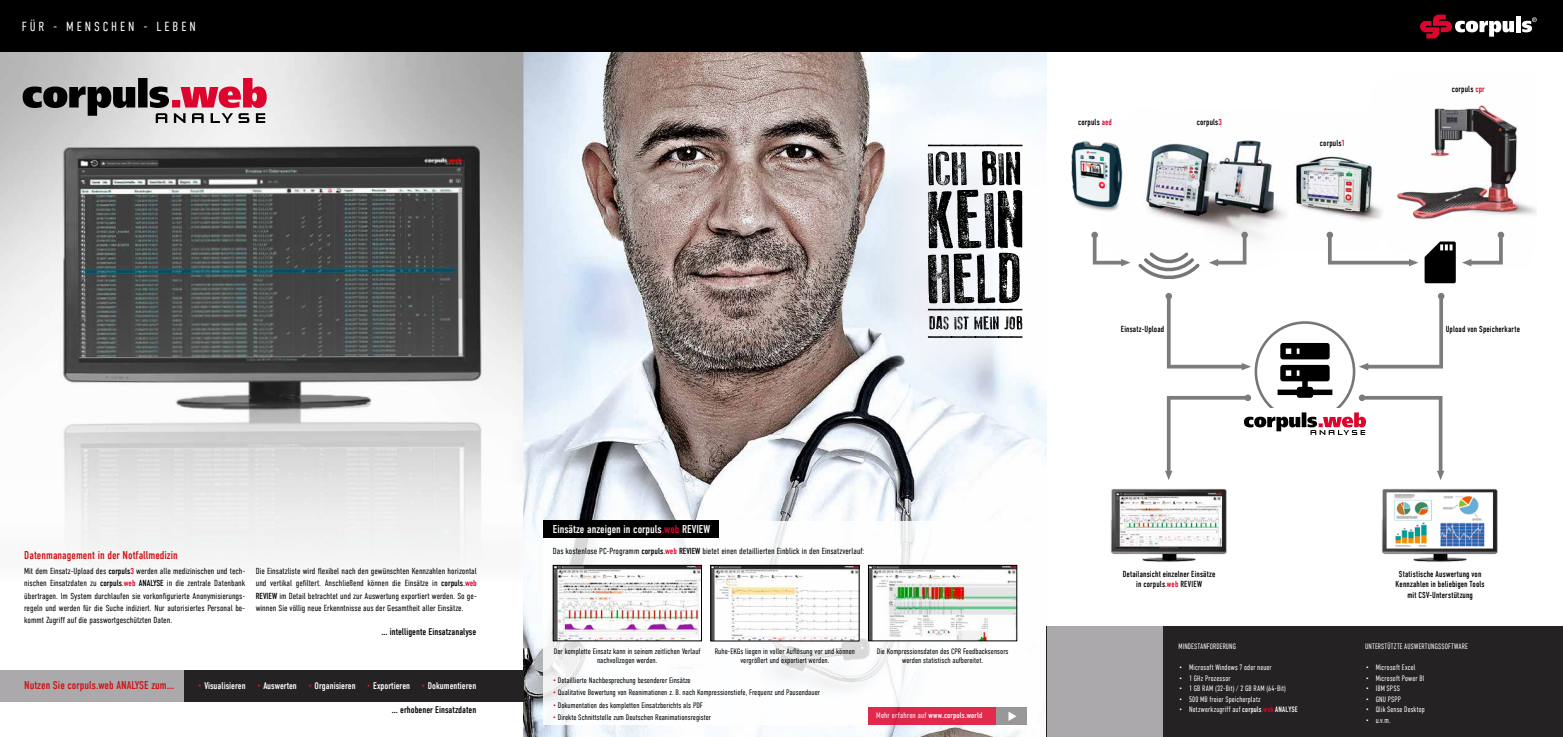
<style>
.page{position:relative;width:1563px;height:737px;background:#fff}
.page>*{position:absolute;margin:0;border:0;box-sizing:border-box;transform-origin:0 0}
.t1{font:300 13.12px "DIN Condensed";letter-spacing:.23em;color:#fff}
.t2{font:11.38px "DIN Condensed";color:#cd1316}
.t3{font:11.38px "DIN Condensed";color:#fff}
.t4{font:9.62px "DIN Condensed";color:#fff}
.t5{font:9.62px "DIN Condensed";color:#000}
.t6{font:300 8.75px/12.2px "DIN Condensed";color:#000;text-align:justify}
.t7{font:8.75px/10.5px "DIN Condensed";letter-spacing:.015em;color:#000;text-align:center;scale:.95 1}
.t8{font:7.96px "DIN Condensed";letter-spacing:.025em;color:#fff}
.t9{font:300 7.88px/8.8px "DIN Condensed";color:#000;text-align:center}
.t10{font:300 7.88px "DIN Condensed";letter-spacing:.02em;color:#fff;scale:.93 1}
.t11{font:300 7.88px "DIN Condensed";letter-spacing:.02em;color:#fff;scale:.9 1}
.s1{font-weight:400}
.s2{font-weight:400;color:#dd042d}
.s3{color:#cd1316}
.s4{color:#dd042d}
.s5{font-weight:300}
</style>
<div class="page">
<img style="left:523px;top:52px;width:524px;height:685px">
<div style="left:868px;top:85px;width:214px;height:312px;background:#fff;opacity:.7"></div>
<svg style="left:928px;top:309px;width:94px;height:1px"></svg>
<svg style="left:928px;top:336px;width:94px;height:2px"></svg>
<svg style="left:929px;top:316px;width:93px;height:13px"></svg>
<svg style="left:928px;top:144px;width:94px;height:159px"></svg>
<img style="left:1397px;top:105px;width:139px;height:162px">
<img style="left:0;top:52px;width:523px;height:508px">
<div style="left:1047px;top:626px;width:516px;height:111px;background:#252223"></div>
<div style="left:0;top:670px;width:523px;height:31px;background:#252223"></div>
<div style="left:0;top:0;width:1563px;height:52px;background:#000"></div>
<div style="left:544px;top:520px;width:483px;height:204px;background:#fff"></div>
<div style="left:868px;top:707px;width:128px;height:17px;background:#e1294c"></div>
<div style="left:996px;top:707px;width:31px;height:17px;background:#979897"></div>
<svg style="left:1008px;top:711px;width:8px;height:10px"></svg>
<div style="left:544px;top:520px;width:175px;height:18px;background:#000"></div>
<div style="left:1047px;top:626px;width:115px;height:111px;background:#aba9ab"></div>
<div style="left:0;top:670px;width:184px;height:31px;background:#aba9ab"></div>
<img style="left:870px;top:567px;width:145px;height:72px">
<div style="left:868px;top:565px;width:149px;height:76px;border:1px solid #000"></div>
<img style="left:555px;top:567px;width:145px;height:72px">
<div style="left:553px;top:565px;width:149px;height:76px;border:1px solid #000"></div>
<img style="left:712px;top:567px;width:145px;height:72px">
<div style="left:710px;top:565px;width:149px;height:76px;border:1px solid #000"></div>
<hr style="left:1516px;top:16px;width:4px;height:16px;background:#fff">
<svg style="left:1522px;top:17px;width:14px;height:15px"></svg>
<svg style="left:1420px;top:15px;width:94px;height:23px"></svg>
<svg style="left:1424px;top:241px;width:31px;height:42px"></svg>
<img style="left:1110px;top:488px;width:117px;height:74px">
<img style="left:1381px;top:488px;width:117px;height:74px">
<img style="left:1296px;top:156px;width:86px;height:76px">
<img style="left:1094px;top:140px;width:192px;height:127px">
<svg style="left:23px;top:78px;width:244px;height:45px;background:#a3858a"></svg>
<svg style="left:1136px;top:249px;width:65px;height:30px"></svg>
<svg style="left:1326px;top:232px;width:92px;height:34px"></svg>
<svg style="left:1462px;top:232px;width:42px;height:34px"></svg>
<svg style="left:1091px;top:232px;width:39px;height:34px"></svg>
<svg style="left:1165px;top:293px;width:279px;height:187px"></svg>
<img style="left:1060px;top:131px;width:72px;height:92px">
<svg style="left:1208px;top:232px;width:40px;height:34px"></svg>
<h1 class="t1" style="left:22px;top:19px;width:176px">FÜR - MENSCHEN - LEBEN</h1>
<h2 class="t2" style="left:24px;top:548px;width:155px">Datenmanagement in der Notfallmedizin</h2>
<p class="t6" style="left:24px;top:565px;width:223px">Mit dem Einsatz-Upload des <span class="s1">corpuls</span><span class="s2">3</span> werden alle medizinischen und tech&shy;nischen Einsatzdaten zu <span class="s1">corpuls</span><span class="s2">.web</span> <span class="s1">ANALYSE</span> in die zentrale Datenbank übertragen. Im System durchlaufen sie vorkonfigurierte Anonymisierungs&shy;regeln und werden für die Suche indiziert. Nur autorisiertes Personal be&shy;kommt Zugriff auf die passwortgeschützten Daten.</p>
<p class="t6" style="left:256px;top:565px;width:223px">Die Einsatzliste wird flexibel nach den gewünschten Kennzahlen horizontal und vertikal gefiltert. Anschließend können die Einsätze in <span class="s1">corpuls</span><span class="s2">.web </span><span class="s1">REVIEW</span> im Detail betrachtet und zur Auswertung exportiert werden. So ge&shy;winnen Sie völlig neue Erkenntnisse aus der Gesamtheit aller Einsätze.</p>
<p class="t5" style="left:381px;top:626px;width:96px">... intelligente Einsatzanalyse</p>
<h2 class="t2" style="left:24px;top:679px;width:151px">Nutzen Sie corpuls.web ANALYSE zum...</h2>
<p class="t4" style="left:198px;top:680px;width:280px"><span class="s3">•</span> Visualisieren <span class="s3">•</span> Auswerten <span class="s3">•</span> Organisieren <span class="s3">•</span> Exportieren <span class="s3">•</span> Dokumentieren</p>
<p class="t5" style="left:392px;top:704px;width:86px">... erhobener Einsatzdaten</p>
<p class="t7" style="left:1078px;top:116px;width:37px">corpuls <span class="s4">aed</span></p>
<p class="t7" style="left:1196px;top:116px;width:28px">corpuls<span class="s4">3</span></p>
<p class="t7" style="left:1121px;top:323px;width:47px">Einsatz-Upload</p>
<p class="t7" style="left:1320px;top:138px;width:28px">corpuls<span class="s4">1</span></p>
<p class="t7" style="left:1451px;top:84px;width:36px">corpuls <span class="s4">cpr</span></p>
<p class="t7" style="left:1445px;top:323px;width:80px">Upload von Speicherkarte</p>
<h2 class="t3" style="left:553px;top:523px;width:159px">Einsätze anzeigen in corpuls<span class="s4">.web</span> REVIEW</h2>
<p class="t6" style="left:553px;top:545px;width:313px">Das kostenlose PC-Programm <span class="s1">corpuls</span><span class="s2">.web</span> <span class="s1">REVIEW</span> bietet einen detaillierten Einblick in den Einsatzverlauf:</p>
<p class="t9" style="left:554px;top:647px;width:148px">Der komplette Einsatz kann in seinem zeitlichen Verlauf nachvollzogen werden.</p>
<p class="t9" style="left:877px;top:647px;width:133px">Die Kompressionsdaten des CPR Feedbacksensors werden statistisch aufbereitet.</p>
<p class="t9" style="left:715px;top:647px;width:142px">Ruhe-EKGs liegen in voller Auflösung vor und können vergrößert und exportiert werden.</p>
<p class="t9" style="left:553px;top:676px;width:139px"><span class="s3">•</span> Detaillierte Nachbesprechung besonderer Einsätze</p>
<p class="t9" style="left:553px;top:688px;width:269px"><span class="s3">•</span> Qualitative Bewertung von Reanimationen z. B. nach Kompressionstiefe, Frequenz und Pausendauer</p>
<p class="t9" style="left:553px;top:701px;width:151px"><span class="s3">•</span> Dokumentation des kompletten Einsatzberichts als PDF</p>
<p class="t9" style="left:553px;top:713px;width:160px"><span class="s3">•</span> Direkte Schnittstelle zum Deutschen Reanimationsregister</p>
<p class="t8" style="left:876px;top:711px;width:108px"><span class="s5">Mehr erfahren auf</span> www.corpuls.world</p>
<p class="t7" style="left:1122px;top:568px;width:99px">Detailansicht einzelner Einsätze in corpuls<span class="s4">.web</span> REVIEW</p>
<p class="t7" style="left:1395px;top:568px;width:95px">Statistische Auswertung von<br>Kennzahlen in beliebigen Tools mit CSV-Unterstützung</p>
<p class="t11" style="left:1178px;top:642px;width:65px">MINDESTANFORDERUNG</p>
<p class="t10" style="left:1179px;top:663px;width:101px">• Microsoft Windows 7 oder neuer</p>
<p class="t10" style="left:1179px;top:673px;width:57px">• 1 GHz Prozessor</p>
<p class="t10" style="left:1179px;top:684px;width:116px">• 1 GB RAM (32-Bit) / 2 GB RAM (64-Bit)</p>
<p class="t10" style="left:1179px;top:694px;width:89px">• 500 MB freier Speicherplatz</p>
<p class="t10" style="left:1179px;top:705px;width:129px">• Netzwerkzugriff auf <span class="s1">corpuls</span><span class="s2">.web</span> <span class="s1">ANALYSE</span></p>
<p class="t11" style="left:1365px;top:642px;width:115px">UNTERSTÜTZTE AUSWERTUNGSSOFTWARE</p>
<p class="t10" style="left:1365px;top:663px;width:55px">• Microsoft Excel</p>
<p class="t10" style="left:1365px;top:673px;width:64px">• Microsoft Power BI</p>
<p class="t10" style="left:1365px;top:684px;width:38px">• IBM SPSS</p>
<p class="t10" style="left:1365px;top:694px;width:39px">• GNU PSPP</p>
<p class="t10" style="left:1365px;top:705px;width:65px">• Qlik Sense Desktop</p>
<p class="t10" style="left:1365px;top:715px;width:28px">• u.v.m.</p>
</div>
